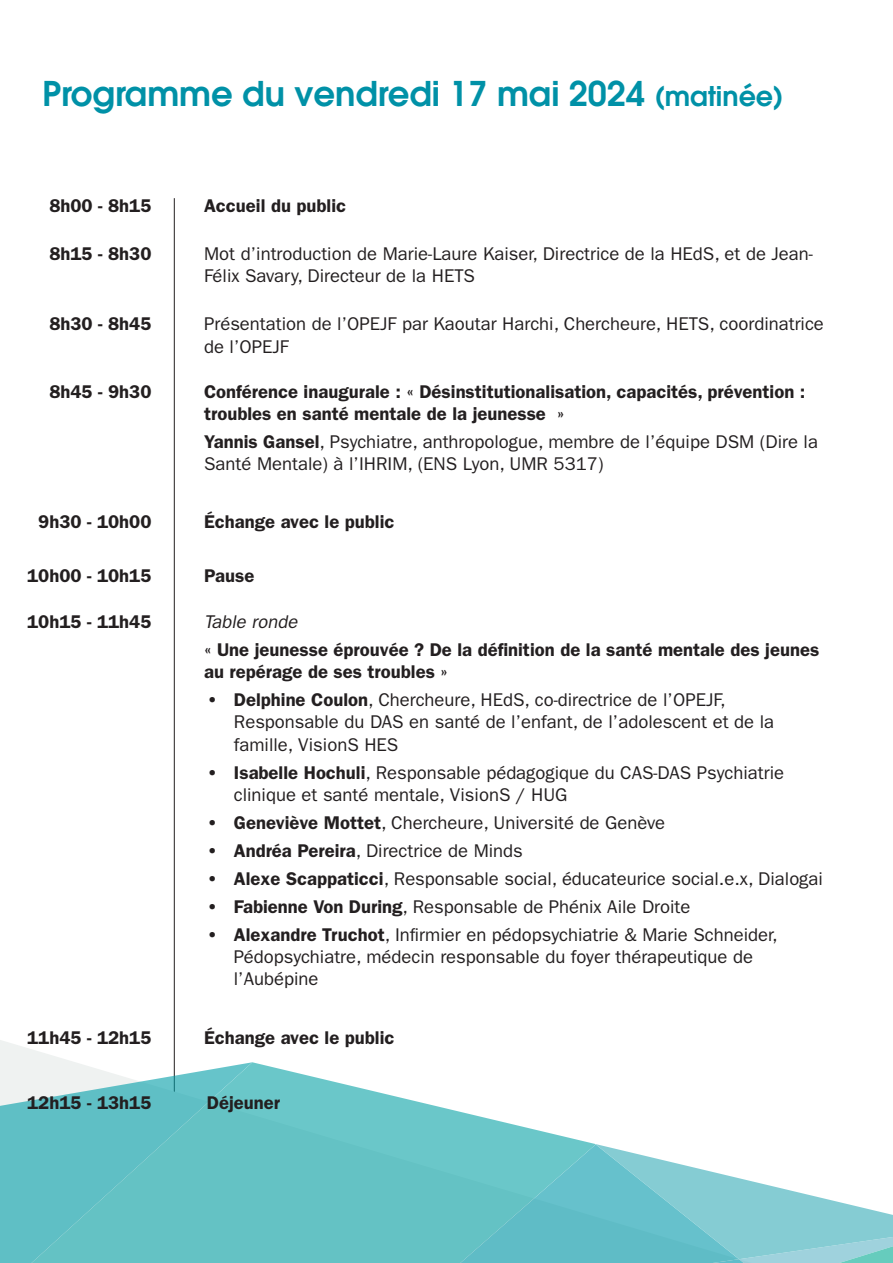
<style>
.page{position:relative;width:893px;height:1263px;background:#fff}
.page>*{position:absolute;margin:0;border:0;box-sizing:border-box;transform-origin:0 0}
.t1{font:600 33.9px "ITC Avant Garde Std";color:#0091a7}
.t2{font:18.45px/22.2px "ITC Franklin Gothic Std";color:#231f20}
.t3{font:600 18.45px/22.2px "ITC Franklin Gothic Std";color:#231f20}
.t4{font:italic 18.45px "ITC Franklin Gothic Std";color:#231f20}
.s1{font-size:27px}
.s2{font-weight:600}
</style>
<div class="page">
<hr style="left:174px;top:198px;width:1px;height:930px;background:#231f20">
<svg style="left:0;top:1040px;width:175px;height:22px"></svg>
<svg style="left:252px;top:1062px;width:343px;height:201px;fill:#6ac7c9"></svg>
<svg style="left:294px;top:1144px;width:599px;height:119px;background:#83cdd1"></svg>
<svg style="left:0;top:1062px;width:252px;height:201px;background:#72c6ca"></svg>
<p class="t1" style="left:42px;top:71px;width:743px">Programme du vendredi 17 mai 2024 <span class="s1">(matinée)</span></p>
<p class="t3" style="left:49px;top:194px;width:104px">8h00 - 8h15</p>
<p class="t3" style="left:204px;top:194px;width:144px">Accueil du public</p>
<p class="t3" style="left:49px;top:243px;width:104px">8h15 - 8h30</p>
<p class="t2" style="left:204px;top:243px;width:610px">Mot d’introduction de Marie-Laure Kaiser, Directrice de la HEdS, et de Jean-<br>Félix Savary, Directeur de la HETS</p>
<p class="t3" style="left:49px;top:313px;width:104px">8h30 - 8h45</p>
<p class="t2" style="left:204px;top:313px;width:621px">Présentation de l’OPEJF par Kaoutar Harchi, Chercheure, HETS, coordinatrice de l’OPEJF</p>
<p class="t3" style="left:49px;top:380px;width:104px">8h45 - 9h30</p>
<p class="t3" style="left:204px;top:380px;width:603px">Conférence inaugurale : « Désinstitutionalisation, capacités, prévention : troubles en santé mentale de la jeunesse »</p>
<p class="t2" style="left:204px;top:430px;width:615px"><span class="s2">Yannis Gansel</span>, Psychiatre, anthropologue, membre de l’équipe DSM (Dire la<br>Santé Mentale) à l’IHRIM, (ENS Lyon, UMR 5317)</p>
<p class="t3" style="left:38px;top:510px;width:115px">9h30 - 10h00</p>
<p class="t3" style="left:204px;top:510px;width:192px">Échange avec le public</p>
<p class="t3" style="left:27px;top:564px;width:126px">10h00 - 10h15</p>
<p class="t3" style="left:204px;top:564px;width:52px">Pause</p>
<p class="t3" style="left:27px;top:610px;width:126px">10h15 - 11h45</p>
<p class="t4" style="left:204px;top:611px;width:99px">Table ronde</p>
<p class="t3" style="left:204px;top:638px;width:617px">« Une jeunesse éprouvée ? De la définition de la santé mentale des jeunes au repérage de ses troubles »</p>
<p class="t2" style="left:234px;top:689px;width:542px;text-indent:-27px"><span class="s2">• Delphine Coulon</span>, Chercheure, HEdS, co-directrice de l’OPEJF,<br>Responsable du DAS en santé de l’enfant, de l’adolescent et de la famille, VisionS HES</p>
<p class="t2" style="left:234px;top:761px;width:552px;text-indent:-27px"><span class="s2">• Isabelle Hochuli</span>, Responsable pédagogique du CAS-DAS Psychiatrie clinique et santé mentale, VisionS / HUG</p>
<p class="t2" style="left:207px;top:811px;width:460px"><span class="s2">• Geneviève Mottet</span>, Chercheure, Université de Genève</p>
<p class="t2" style="left:207px;top:839px;width:317px"><span class="s2">• Andréa Pereira</span>, Directrice de Minds</p>
<p class="t2" style="left:207px;top:867px;width:618px"><span class="s2">• Alexe Scappaticci</span>, Responsable social, éducateurice social.e.x, Dialogai</p>
<p class="t2" style="left:207px;top:895px;width:485px"><span class="s2">• Fabienne Von During</span>, Responsable de Phénix Aile Droite</p>
<p class="t2" style="left:234px;top:923px;width:545px;text-indent:-27px"><span class="s2">• Alexandre Truchot</span>, Infirmier en pédopsychiatrie &amp; Marie Schneider,<br>Pédopsychiatre, médecin responsable du foyer thérapeutique de l’Aubépine</p>
<p class="t3" style="left:27px;top:1027px;width:126px">11h45 - 12h15</p>
<p class="t3" style="left:204px;top:1027px;width:192px">Échange avec le public</p>
<p class="t3" style="left:27px;top:1092px;width:126px">12h15 - 13h15</p>
<p class="t3" style="left:207px;top:1092px;width:75px">Déjeuner</p>
</div>
